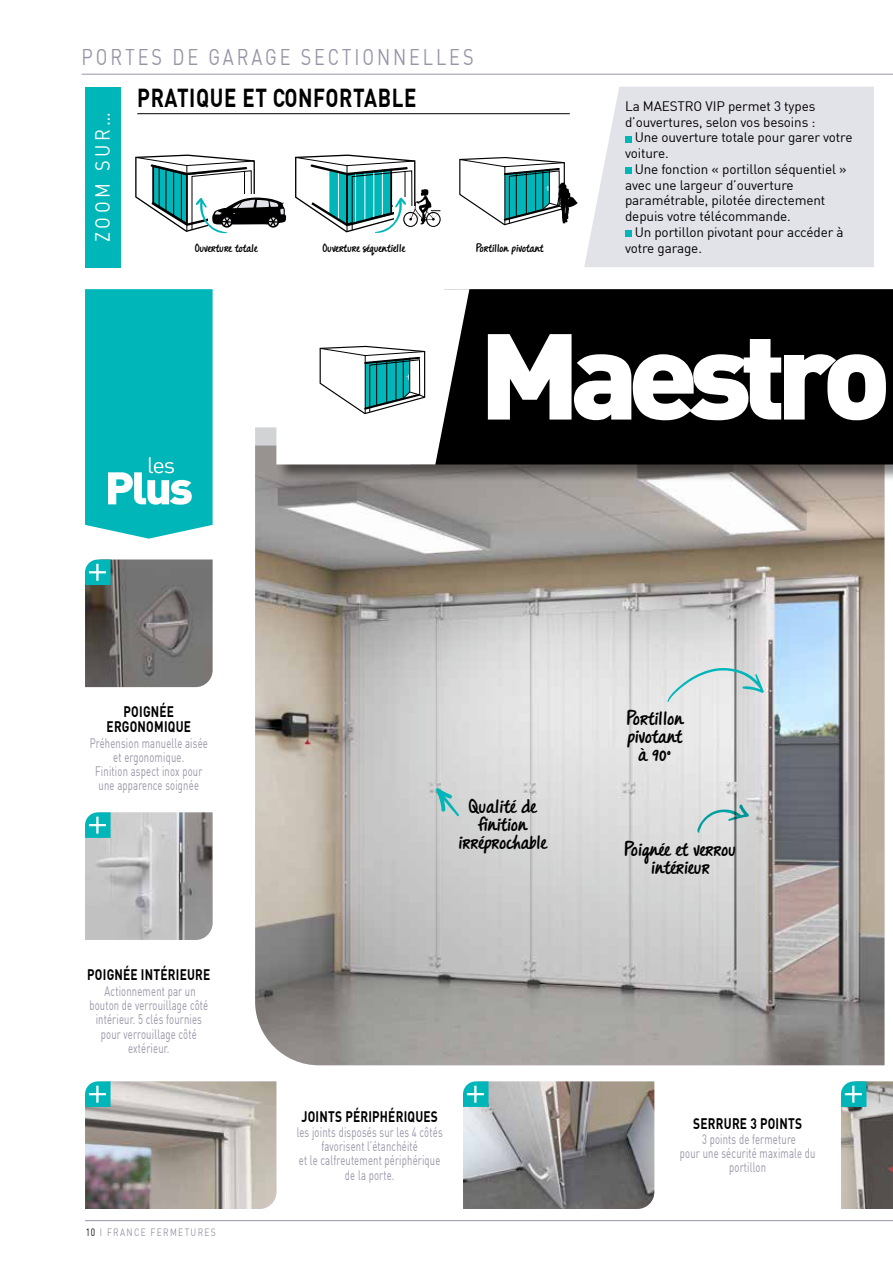
<style>
.page{position:relative;width:893px;height:1263px;background:#fff}
.page>*{position:absolute;margin:0;border:0;box-sizing:border-box;transform-origin:0 0}
.t1{font:120px "DIN Black Alternate";letter-spacing:-.08em;color:#fff;scale:1.05 1}
.t2{font:700 25.5px "DIN";letter-spacing:.03em;color:#000;scale:.8 1}
.t3{font:22.5px "DIN";letter-spacing:.16em;color:#9695a7;scale:.8 1}
.t4{font:700 21px/18px "DJB Messy Amanda Goes";color:#000;text-align:center;scale:1.05 1}
.t5{font:20.1px "DIN";letter-spacing:.2em;color:#fff;scale:.9 1}
.t6{font:700 15px/15px "DIN";letter-spacing:.02em;color:#000;text-align:center;scale:.79 1}
.t7{font:13.5px/14.2px "DIN";letter-spacing:.02em;color:#9695a7;text-align:center;scale:.7 1}
.t8{font:13.5px "DIN";letter-spacing:-.01em;color:#000}
.t9{font:700 12.15px "DJB Messy Amanda Goes";color:#000;scale:1.05 1}
.t10{font:10.5px "DIN";letter-spacing:.16em;color:#9695a7;scale:.8 1}
.s1{color:#000}
</style>
<div class="page">
<hr style="left:85px;top:1220px;width:808px;height:1px;background:#9695a7">
<div style="left:584px;top:87px;width:290px;height:180px;background:#e2e2e9"></div>
<hr style="left:82px;top:74px;width:811px;height:1px;background:#9695a7">
<img style="left:255px;top:446px;width:629px;height:619px">
<div style="left:625px;top:136px;width:7px;height:6px;background:#00b6b8"></div>
<div style="left:625px;top:167px;width:7px;height:7px;background:#00b6b8"></div>
<div style="left:625px;top:230px;width:7px;height:7px;background:#00b6b8"></div>
<hr style="left:137px;top:113px;width:433px;height:1px;background:#000">
<div style="left:276px;top:288px;width:617px;height:195px;background:#000;opacity:.5"></div>
<div style="left:469px;top:289px;width:424px;height:175px;background:#000"></div>
<div style="left:85px;top:87px;width:35px;height:181px;background:#00b6b8"></div>
<svg style="left:85px;top:289px;width:128px;height:250px;background:#16bcbe"></svg>
<svg style="left:85px;top:559px;width:128px;height:128px;background:#6d706f"></svg>
<svg style="left:435px;top:787px;width:25px;height:30px"></svg>
<svg style="left:696px;top:804px;width:53px;height:29px;background:#bacfd0"></svg>
<svg style="left:667px;top:667px;width:97px;height:35px;background:#cbdcdd"></svg>
<svg style="left:276px;top:289px;width:193px;height:175px"></svg>
<svg style="left:85px;top:812px;width:128px;height:128px;background:#b1b6b7"></svg>
<svg style="left:85px;top:1081px;width:191px;height:128px;background:#a9a6a2"></svg>
<svg style="left:463px;top:1081px;width:191px;height:128px;background:#8e9090"></svg>
<svg style="left:841px;top:1081px;width:52px;height:128px;background:#818c87"></svg>
<svg style="left:459px;top:157px;width:119px;height:69px"></svg>
<svg style="left:295px;top:154px;width:146px;height:79px"></svg>
<svg style="left:135px;top:154px;width:151px;height:80px"></svg>
<hr style="left:159px;top:167px;width:1px;height:41px;background:#000">
<hr style="left:166px;top:170px;width:1px;height:41px;background:#000">
<h3 class="t3" style="left:82px;top:43px;width:491px">PORTES DE GARAGE SECTIONNELLES</h3>
<h3 class="t5" style="left:90px;top:242px;width:147px;rotate:-90deg">ZOOM SUR…</h3>
<h2 class="t2" style="left:137px;top:81px;width:351px">PRATIQUE ET CONFORTABLE</h2>
<p class="t9" style="left:195px;top:241px;width:61px">Ouverture totale</p>
<p class="t9" style="left:323px;top:241px;width:80px">Ouverture séquentielle</p>
<p class="t9" style="left:476px;top:241px;width:66px">Portillon pivotant</p>
<p class="t8" style="left:625px;top:98px;width:192px">La MAESTRO VIP permet 3 types</p>
<p class="t8" style="left:625px;top:113px;width:192px">d’ouvertures, selon vos besoins :</p>
<p class="t8" style="left:635px;top:129px;width:219px">Une ouverture totale pour garer votre</p>
<p class="t8" style="left:625px;top:145px;width:45px">voiture.</p>
<p class="t8" style="left:635px;top:161px;width:214px">Une fonction « portillon séquentiel »</p>
<p class="t8" style="left:625px;top:176px;width:170px">avec une largeur d’ouverture</p>
<p class="t8" style="left:625px;top:192px;width:202px">paramétrable, pilotée directement</p>
<p class="t8" style="left:625px;top:208px;width:167px">depuis votre télécommande.</p>
<p class="t8" style="left:635px;top:224px;width:211px">Un portillon pivotant pour accéder à</p>
<p class="t8" style="left:625px;top:239px;width:78px">votre garage.</p>
<h1 class="t1" style="left:479px;top:296px;width:394px">Maestro</h1>
<p class="t6" style="left:107px;top:704px;width:108px">POIGNÉE<br>ERGONOMIQUE</p>
<p class="t7" style="left:90px;top:735px;width:170px">Préhension manuelle aisée et ergonomique.<br>Finition aspect inox pour une apparence soignée</p>
<p class="t6" style="left:87px;top:966px;width:157px">POIGNÉE INTÉRIEURE</p>
<p class="t7" style="left:89px;top:983px;width:171px">Actionnement par un bouton de verrouillage côté intérieur. 5 clés fournies pour verrouillage côté extérieur.</p>
<p class="t10" style="left:85px;top:1226px;width:165px"><span class="s1">10</span> I FRANCE FERMETURES</p>
<h3 class="t4" style="left:459px;top:798px;width:86px">Qualité de<br>f inition irréprochable</h3>
<h3 class="t4" style="left:627px;top:710px;width:55px">Portillon pivotant à 90°</h3>
<h3 class="t4" style="left:625px;top:841px;width:108px">Poignée et verrou intérieur</h3>
<p class="t6" style="left:301px;top:1108px;width:174px">JOINTS PÉRIPHÉRIQUES</p>
<p class="t7" style="left:297px;top:1124px;width:210px">les joints disposés sur les 4 côtés favorisent l’étanchéité<br>et le calfreutement périphérique de la porte.</p>
<p class="t6" style="left:693px;top:1115px;width:139px">SERRURE 3 POINTS</p>
<p class="t7" style="left:680px;top:1132px;width:195px">3 points de fermeture<br>pour une sécurité maximale du portillon</p>
</div>
